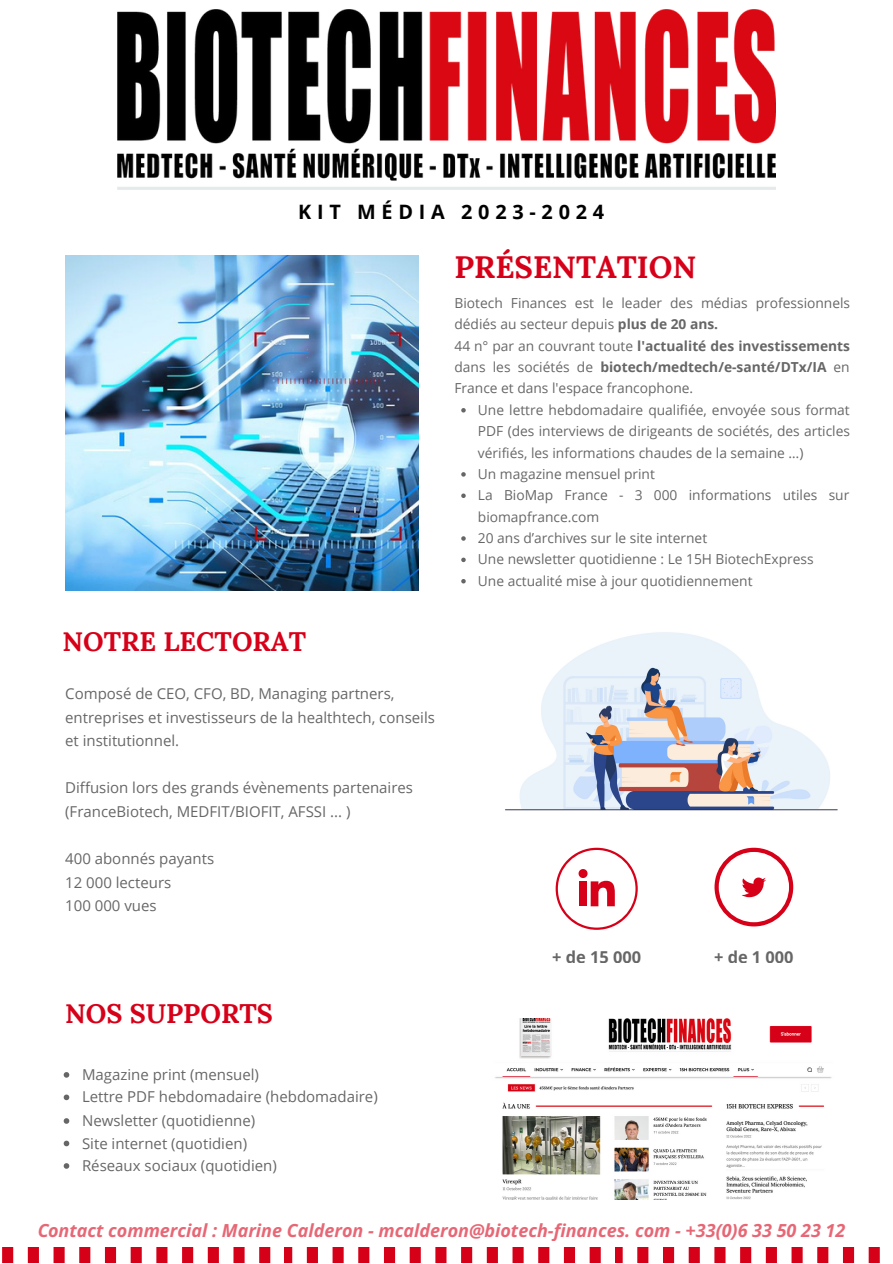
<style>
.page{position:relative;width:893px;height:1264px;background:#fff}
.page>*{position:absolute;margin:0;border:0;box-sizing:border-box;transform-origin:0 0}
.t1{font:700 30.9px "Lora";color:#d70019}
.t2{font:700 26.85px "Lora";color:#d70019}
.t3{font:700 26.7px "Lora";color:#d70019}
.t4{font:700 19.8px "Open Sans";color:#000}
.t5{font:italic 700 18px "Open Sans";color:#d70019}
.t6{font:700 16.35px "Open Sans";color:#000}
.t7{font:15px/23.5px "Open Sans";color:#000}
.t8{font:13.8px/21.3px "Open Sans";color:#000}
.s1{font-weight:700}
</style>
<div class="page">
<img style="left:65px;top:255px;width:353px;height:335px">
<svg style="left:2px;top:1247px;width:269px;height:15px"></svg>
<svg style="left:284px;top:1247px;width:317px;height:15px"></svg>
<svg style="left:615px;top:1247px;width:265px;height:15px"></svg>
<img style="left:117px;top:10px;width:658px;height:179px">
<img style="left:495px;top:1018px;width:337px;height:181px">
<img style="left:505px;top:632px;width:333px;height:179px">
<svg style="left:714px;top:847px;width:79px;height:79px"></svg>
<svg style="left:555px;top:847px;width:82px;height:82px"></svg>
<svg style="left:461px;top:408px;width:4px;height:4px"></svg>
<svg style="left:461px;top:472px;width:4px;height:4px"></svg>
<svg style="left:461px;top:493px;width:4px;height:5px"></svg>
<svg style="left:461px;top:536px;width:4px;height:4px"></svg>
<svg style="left:461px;top:557px;width:4px;height:5px"></svg>
<svg style="left:461px;top:579px;width:4px;height:4px"></svg>
<svg style="left:64px;top:1072px;width:5px;height:5px"></svg>
<svg style="left:64px;top:1094px;width:5px;height:6px"></svg>
<svg style="left:64px;top:1118px;width:5px;height:5px"></svg>
<svg style="left:64px;top:1140px;width:5px;height:6px"></svg>
<svg style="left:64px;top:1163px;width:5px;height:5px"></svg>
<h3 class="t4" style="left:298px;top:198px;width:307px">K I T M É D I A 2 0 2 3 - 2 0 2 4</h3>
<h1 class="t1" style="left:454px;top:246px;width:243px">PRÉSENTATION</h1>
<p class="t8" style="left:454px;top:292px;width:397px">Biotech Finances est le leader des médias professionnels dédiés au secteur depuis <span class="s1">plus de 20 ans.<br></span>44 n° par an couvrant toute <span class="s1">l'actualité des investissements </span>dans les sociétés de <span class="s1">biotech/medtech/e-santé/DTx/IA</span> en France et dans l'espace francophone.</p>
<h3 class="t3" style="left:63px;top:624px;width:245px">NOTRE LECTORAT</h3>
<p class="t7" style="left:65px;top:681px;width:371px">Composé de CEO, CFO, BD, Managing partners, entreprises et investisseurs de la healthtech, conseils et institutionnel.</p>
<p class="t7" style="left:65px;top:775px;width:349px">Diffusion lors des grands évènements partenaires (FranceBiotech, MEDFIT/BIOFIT, AFSSI ... )</p>
<p class="t7" style="left:65px;top:846px;width:150px">400 abonnés payants<br>12 000 lecteurs<br>100 000 vues</p>
<h2 class="t2" style="left:65px;top:996px;width:209px">NOS SUPPORTS</h2>
<p class="t7" style="left:82px;top:1062px;width:297px;line-height:22.8px">Magazine print (mensuel)<br>Lettre PDF hebdomadaire (hebdomadaire)<br>Newsletter (quotidienne)<br>Site internet (quotidien)<br>Réseaux sociaux (quotidien)</p>
<p class="t8" style="left:478px;top:399px;width:373px">Une lettre hebdomadaire qualifiée, envoyée sous format PDF (des interviews de dirigeants de sociétés, des articles vérifiés, les informations chaudes de la semaine …)<br>Un magazine mensuel print<br>La BioMap France - 3 000 informations utiles sur biomapfrance.com<br>20 ans d’archives sur le site internet<br>Une newsletter quotidienne : Le 15H BiotechExpress<br>Une actualité mise à jour quotidiennement</p>
<p class="t6" style="left:552px;top:945px;width:90px">+ de 15 000</p>
<p class="t6" style="left:714px;top:945px;width:81px">+ de 1 000</p>
<h3 class="t5" style="left:37px;top:1217px;width:809px">Contact commercial : Marine Calderon - mcalderon@biotech-finances. com - +33(0)6 33 50 23 12</h3>
</div>
